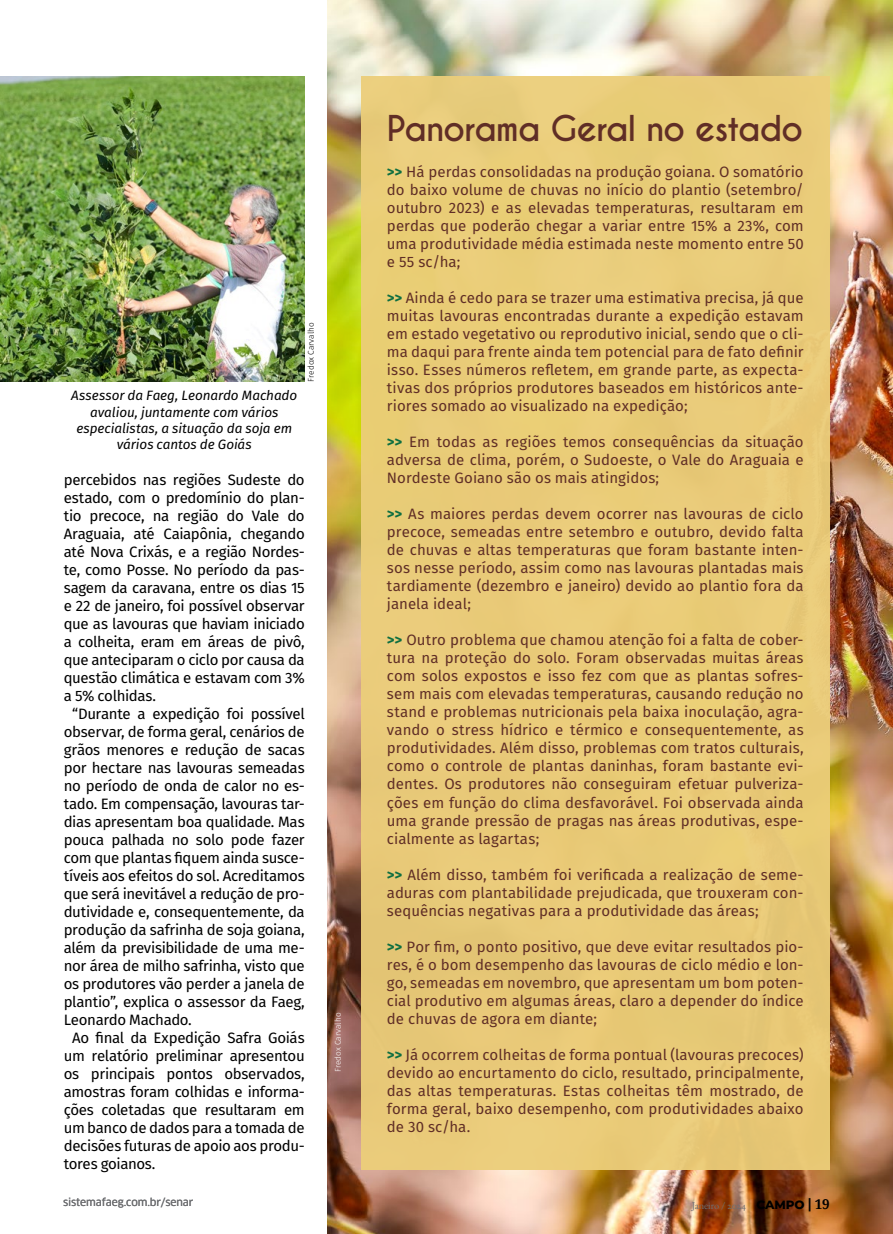
<style>
.page{position:relative;width:893px;height:1234px;background:#fff}
.page>*{position:absolute;margin:0;border:0;box-sizing:border-box;transform-origin:0 0}
.t1{font:700 33.45px "Caviar Dreams";letter-spacing:-.035em;color:#602e26}
.t2{font:15px/18px "Fira Sans";letter-spacing:.005em;color:#602e26;text-align:justify}
.t3{font:15px "Fira Sans";letter-spacing:-.025em;color:#000}
.t4{font:italic 13.5px/16.2px "Fira Sans";letter-spacing:-.005em;color:#000;text-align:center}
.t5{font:10.5px "Clan OSF News";letter-spacing:-.01em;color:#6d6e71}
.t6{font:10.5px "EB Garamond 12";letter-spacing:-.01em;color:#6d6e71}
.t7{font:300 8.25px "Fira Sans";color:#000}
.t8{font:300 8.25px "Fira Sans";color:#fff}
.s1{font-weight:700;color:#0e6e40}
.s2{font-family:"Montserrat";font-weight:800;font-size:12px;color:#000}
.s3{font-family:"Clan OSF";font-weight:700;font-size:13.5px;color:#000}
.s4{font-family:"Droid Serif";font-weight:700;font-size:13.5px;color:#000}
</style>
<div class="page">
<img style="left:327px;top:0;width:566px;height:1233px">
<img style="left:0;top:77px;width:305px;height:304px">
<div style="left:361px;top:77px;width:469px;height:1092px;background:#ecce7a"></div>
<p class="t4" style="left:71px;top:387px;width:228px">Assessor da Faeg, Leonardo Machado avaliou, juntamente com vários especialistas, a situação da soja em vários cantos de Goiás</p>
<p class="t7" style="left:305px;top:381px;width:60px;rotate:-90deg">Fredox Carvalho</p>
<p class="t3" style="left:64px;top:468px;width:242px">percebidos nas regiões Sudeste do</p>
<p class="t3" style="left:64px;top:486px;width:242px">estado, com o predomínio do plan-</p>
<p class="t3" style="left:64px;top:504px;width:242px">tio precoce, na região do Vale do</p>
<p class="t3" style="left:64px;top:522px;width:242px">Araguaia, até Caiapônia, chegando</p>
<p class="t3" style="left:64px;top:540px;width:242px">até Nova Crixás, e a região Nordes-</p>
<p class="t3" style="left:64px;top:558px;width:242px">te, como Posse. No período da pas-</p>
<p class="t3" style="left:64px;top:576px;width:242px">sagem da caravana, entre os dias 15</p>
<p class="t3" style="left:64px;top:594px;width:242px">e 22 de janeiro, foi possível observar</p>
<p class="t3" style="left:64px;top:612px;width:242px">que as lavouras que haviam iniciado</p>
<p class="t3" style="left:64px;top:630px;width:242px">a colheita, eram em áreas de pivô,</p>
<p class="t3" style="left:64px;top:648px;width:242px">que anteciparam o ciclo por causa da</p>
<p class="t3" style="left:64px;top:666px;width:242px">questão climática e estavam com 3%</p>
<p class="t3" style="left:64px;top:684px;width:94px">a 5% colhidas.</p>
<p class="t3" style="left:72px;top:702px;width:234px">“Durante a expedição foi possível</p>
<p class="t3" style="left:64px;top:720px;width:242px">observar, de forma geral, cenários de</p>
<p class="t3" style="left:64px;top:738px;width:242px">grãos menores e redução de sacas</p>
<p class="t3" style="left:64px;top:756px;width:242px">por hectare nas lavouras semeadas</p>
<p class="t3" style="left:64px;top:774px;width:242px">no período de onda de calor no es-</p>
<p class="t3" style="left:64px;top:792px;width:242px">tado. Em compensação, lavouras tar-</p>
<p class="t3" style="left:64px;top:810px;width:242px">dias apresentam boa qualidade. Mas</p>
<p class="t3" style="left:64px;top:828px;width:242px">pouca palhada no solo pode fazer</p>
<p class="t3" style="left:64px;top:846px;width:242px">com que plantas fiquem ainda susce-</p>
<p class="t3" style="left:64px;top:864px;width:242px">tíveis aos efeitos do sol. Acreditamos</p>
<p class="t3" style="left:64px;top:882px;width:242px">que será inevitável a redução de pro-</p>
<p class="t3" style="left:64px;top:900px;width:242px">dutividade e, consequentemente, da</p>
<p class="t3" style="left:64px;top:918px;width:242px">produção da safrinha de soja goiana,</p>
<p class="t3" style="left:64px;top:936px;width:242px">além da previsibilidade de uma me-</p>
<p class="t3" style="left:64px;top:954px;width:242px">nor área de milho safrinha, visto que</p>
<p class="t3" style="left:64px;top:972px;width:242px">os produtores vão perder a janela de</p>
<p class="t3" style="left:64px;top:990px;width:242px">plantio”, explica o assessor da Faeg,</p>
<p class="t3" style="left:64px;top:1008px;width:130px">Leonardo Machado.</p>
<p class="t3" style="left:72px;top:1026px;width:234px">Ao final da Expedição Safra Goiás</p>
<p class="t3" style="left:64px;top:1044px;width:242px">um relatório preliminar apresentou</p>
<p class="t3" style="left:64px;top:1062px;width:242px">os principais pontos observados,</p>
<p class="t3" style="left:64px;top:1080px;width:242px">amostras foram colhidas e informa-</p>
<p class="t3" style="left:64px;top:1098px;width:242px">ções coletadas que resultaram em</p>
<p class="t3" style="left:64px;top:1116px;width:242px">um banco de dados para a tomada de</p>
<p class="t3" style="left:64px;top:1134px;width:242px">decisões futuras de apoio aos produ-</p>
<p class="t3" style="left:64px;top:1152px;width:93px">tores goianos.</p>
<p class="t8" style="left:332px;top:1071px;width:60px;rotate:-90deg">Fredox Carvalho</p>
<h1 class="t1" style="left:387px;top:108px;width:417px">Panorama Geral no estado</h1>
<p class="t2" style="left:387px;top:162px;width:418px"><span class="s1">&gt;&gt;</span> Há perdas consolidadas na produção goiana. O somatório do baixo volume de chuvas no início do plantio (setembro/ outubro 2023) e as elevadas temperaturas, resultaram em perdas que poderão chegar a variar entre 15% a 23%, com uma produtividade média estimada neste momento entre 50 e 55 sc/ha;</p>
<p class="t2" style="left:387px;top:288px;width:418px"><span class="s1">&gt;&gt;</span> Ainda é cedo para se trazer uma estimativa precisa, já que muitas lavouras encontradas durante a expedição estavam em estado vegetativo ou reprodutivo inicial, sendo que o cli&shy;ma daqui para frente ainda tem potencial para de fato definir isso. Esses números refletem, em grande parte, as expecta&shy;tivas dos próprios produtores baseados em históricos ante&shy;riores somado ao visualizado na expedição;</p>
<p class="t2" style="left:387px;top:432px;width:418px"><span class="s1">&gt;&gt;</span> Em todas as regiões temos consequências da situação adversa de clima, porém, o Sudoeste, o Vale do Araguaia e Nordeste Goiano são os mais atingidos;</p>
<p class="t2" style="left:387px;top:504px;width:418px"><span class="s1">&gt;&gt;</span> As maiores perdas devem ocorrer nas lavouras de ciclo precoce, semeadas entre setembro e outubro, devido falta de chuvas e altas temperaturas que foram bastante inten&shy;sos nesse período, assim como nas lavouras plantadas mais tardiamente (dezembro e janeiro) devido ao plantio fora da janela ideal;</p>
<p class="t2" style="left:387px;top:630px;width:418px"><span class="s1">&gt;&gt;</span> Outro problema que chamou atenção foi a falta de cober&shy;tura na proteção do solo. Foram observadas muitas áreas com solos expostos e isso fez com que as plantas sofres&shy;sem mais com elevadas temperaturas, causando redução no stand e problemas nutricionais pela baixa inoculação, agra&shy;vando o stress hídrico e térmico e consequentemente, as produtividades. Além disso, problemas com tratos culturais, como o controle de plantas daninhas, foram bastante evi&shy;dentes. Os produtores não conseguiram efetuar pulveriza&shy;ções em função do clima desfavorável. Foi observada ainda uma grande pressão de pragas nas áreas produtivas, espe&shy;cialmente as lagartas;</p>
<p class="t2" style="left:387px;top:864px;width:418px"><span class="s1">&gt;&gt;</span> Além disso, também foi verificada a realização de seme&shy;aduras com plantabilidade prejudicada, que trouxeram con&shy;sequências negativas para a produtividade das áreas;</p>
<p class="t2" style="left:387px;top:936px;width:418px"><span class="s1">&gt;&gt;</span> Por fim, o ponto positivo, que deve evitar resultados pio&shy;res, é o bom desempenho das lavouras de ciclo médio e lon&shy;go, semeadas em novembro, que apresentam um bom poten&shy;cial produtivo em algumas áreas, claro a depender do índice de chuvas de agora em diante;</p>
<p class="t2" style="left:387px;top:1044px;width:418px"><span class="s1">&gt;&gt;</span> Já ocorrem colheitas de forma pontual (lavouras precoces) devido ao encurtamento do ciclo, resultado, principalmente, das altas temperaturas. Estas colheitas têm mostrado, de forma geral, baixo desempenho, com produtividades abaixo de 30 sc/ha.</p>
<p class="t5" style="left:63px;top:1195px;width:132px">sistemafaeg.com.br/senar</p>
<p class="t6" style="left:692px;top:1198px;width:139px">Janeiro / 2024 <span class="s2">CAMPO</span> <span class="s3">|</span> <span class="s4">19</span></p>
</div>
